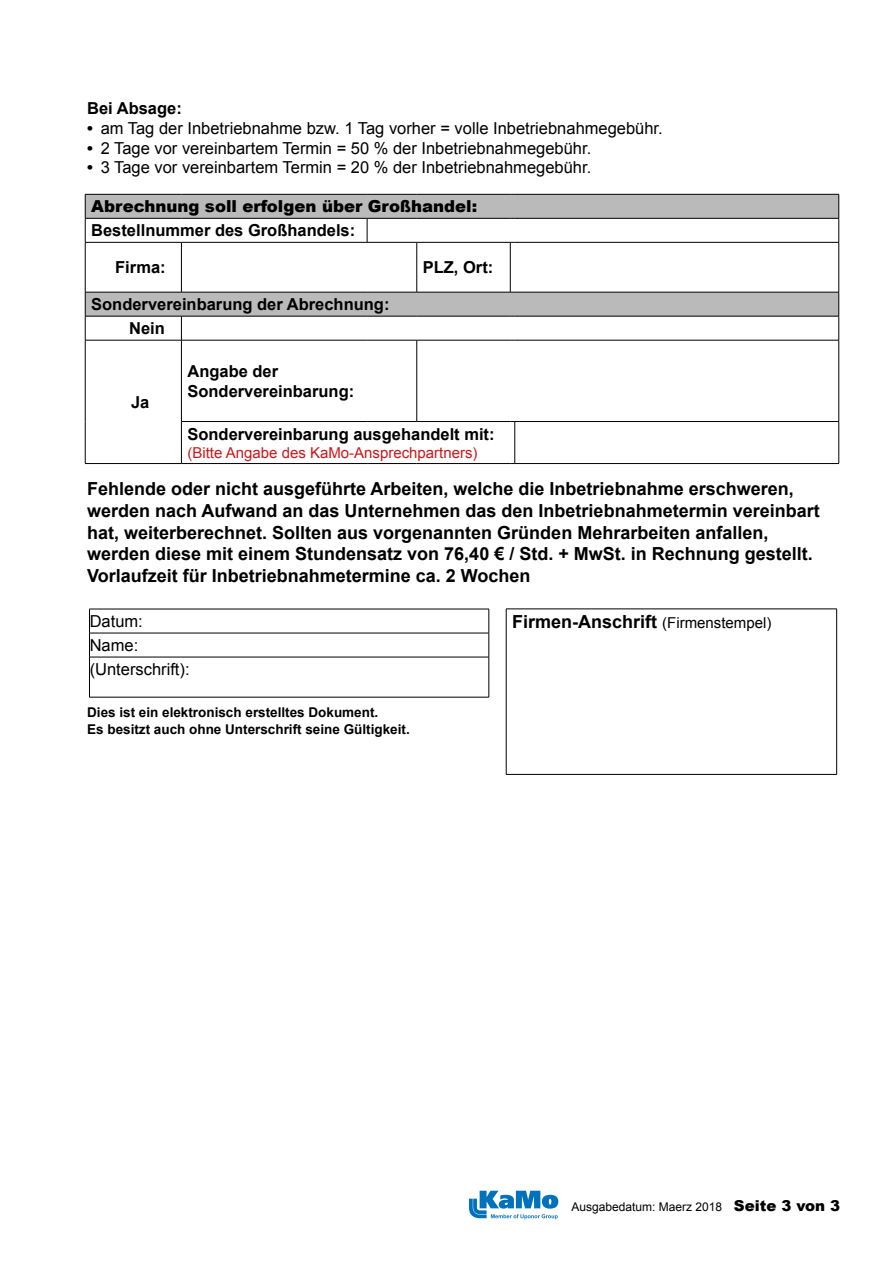
<style>
.page{position:relative;width:893px;height:1263px;background:#fff}
.page>*{position:absolute;margin:0;border:0;box-sizing:border-box;transform-origin:0 0}
.t1{font:700 18px/21.6px "Arial";color:#000}
.t2{font:16.5px/24px "Arial";color:#000}
.t3{font:700 16.5px/24px "Arial";color:#000}
.t4{font:900 16.5px "Arial";color:#000}
.t5{font:15px "Arial";color:#cd171a}
.t6{font:900 15px "Arial";color:#000}
.t7{font:700 13.5px/18px "Arial";color:#000}
.t8{font:12px "Arial";color:#000}
.s1{font-weight:700}
.s2{font-weight:400;font-size:15px}
</style>
<div class="page">
<svg style="left:86px;top:195px;width:752px;height:121px"></svg>
<hr style="left:85px;top:194px;width:96px;height:1px;background:#000">
<hr style="left:181px;top:194px;width:186px;height:1px;background:#000">
<hr style="left:367px;top:194px;width:50px;height:1px;background:#000">
<hr style="left:417px;top:194px;width:93px;height:1px;background:#000">
<hr style="left:515px;top:194px;width:324px;height:1px;background:#000">
<hr style="left:85px;top:218px;width:96px;height:1px;background:#000">
<svg style="left:85px;top:194px;width:1px;height:48px"></svg>
<hr style="left:181px;top:218px;width:186px;height:1px;background:#000">
<hr style="left:367px;top:218px;width:50px;height:1px;background:#000">
<svg style="left:367px;top:218px;width:1px;height:24px"></svg>
<hr style="left:417px;top:218px;width:93px;height:1px;background:#000">
<hr style="left:515px;top:218px;width:324px;height:1px;background:#000">
<svg style="left:838px;top:194px;width:1px;height:48px"></svg>
<hr style="left:85px;top:242px;width:96px;height:1px;background:#000">
<hr style="left:85px;top:243px;width:1px;height:49px;background:#000">
<hr style="left:181px;top:242px;width:186px;height:1px;background:#000">
<hr style="left:181px;top:243px;width:1px;height:49px;background:#000">
<hr style="left:367px;top:242px;width:50px;height:1px;background:#000">
<hr style="left:417px;top:242px;width:93px;height:1px;background:#000">
<hr style="left:416px;top:243px;width:1px;height:49px;background:#000">
<hr style="left:510px;top:243px;width:1px;height:49px;background:#000">
<hr style="left:515px;top:242px;width:324px;height:1px;background:#000">
<hr style="left:838px;top:243px;width:1px;height:49px;background:#000">
<hr style="left:85px;top:292px;width:96px;height:1px;background:#000">
<hr style="left:181px;top:292px;width:186px;height:1px;background:#000">
<hr style="left:367px;top:292px;width:50px;height:1px;background:#000">
<hr style="left:417px;top:292px;width:93px;height:1px;background:#000">
<hr style="left:515px;top:292px;width:324px;height:1px;background:#000">
<hr style="left:85px;top:316px;width:96px;height:1px;background:#000">
<svg style="left:85px;top:292px;width:1px;height:48px"></svg>
<hr style="left:181px;top:316px;width:186px;height:1px;background:#000">
<svg style="left:181px;top:316px;width:1px;height:24px"></svg>
<hr style="left:367px;top:316px;width:50px;height:1px;background:#000">
<hr style="left:417px;top:316px;width:93px;height:1px;background:#000">
<hr style="left:515px;top:316px;width:324px;height:1px;background:#000">
<svg style="left:838px;top:292px;width:1px;height:48px"></svg>
<hr style="left:85px;top:340px;width:96px;height:1px;background:#000">
<hr style="left:85px;top:340px;width:1px;height:81px;background:#000">
<hr style="left:181px;top:340px;width:186px;height:1px;background:#000">
<hr style="left:181px;top:340px;width:1px;height:81px;background:#000">
<hr style="left:367px;top:340px;width:50px;height:1px;background:#000">
<hr style="left:417px;top:340px;width:93px;height:1px;background:#000">
<hr style="left:416px;top:340px;width:1px;height:81px;background:#000">
<hr style="left:515px;top:340px;width:324px;height:1px;background:#000">
<hr style="left:838px;top:340px;width:1px;height:81px;background:#000">
<hr style="left:85px;top:421px;width:1px;height:42px;background:#000">
<hr style="left:181px;top:421px;width:186px;height:1px;background:#000">
<hr style="left:181px;top:422px;width:1px;height:41px;background:#000">
<hr style="left:367px;top:421px;width:50px;height:1px;background:#000">
<hr style="left:417px;top:421px;width:93px;height:1px;background:#000">
<hr style="left:515px;top:421px;width:324px;height:1px;background:#000">
<hr style="left:514px;top:422px;width:1px;height:41px;background:#000">
<hr style="left:838px;top:422px;width:1px;height:41px;background:#000">
<hr style="left:85px;top:463px;width:96px;height:1px;background:#000">
<hr style="left:181px;top:463px;width:186px;height:1px;background:#000">
<hr style="left:367px;top:463px;width:50px;height:1px;background:#000">
<hr style="left:417px;top:463px;width:93px;height:1px;background:#000">
<hr style="left:515px;top:463px;width:324px;height:1px;background:#000">
<hr style="left:89px;top:609px;width:400px;height:1px;background:#000">
<hr style="left:89px;top:633px;width:400px;height:1px;background:#000">
<svg style="left:89px;top:609px;width:1px;height:48px"></svg>
<svg style="left:489px;top:609px;width:1px;height:48px"></svg>
<hr style="left:89px;top:657px;width:400px;height:1px;background:#000">
<hr style="left:89px;top:657px;width:1px;height:40px;background:#000">
<hr style="left:489px;top:657px;width:1px;height:40px;background:#000">
<hr style="left:89px;top:697px;width:400px;height:1px;background:#000">
<hr style="left:506px;top:609px;width:331px;height:1px;background:#000">
<hr style="left:506px;top:609px;width:1px;height:165px;background:#000">
<hr style="left:836px;top:609px;width:1px;height:165px;background:#000">
<hr style="left:506px;top:774px;width:331px;height:1px;background:#000">
<svg style="left:469px;top:1191px;width:89px;height:28px"></svg>
<p class="t3" style="left:87px;top:97px;width:96px">Bei Absage:</p>
<p class="t2" style="left:87px;top:116px;width:577px"><span class="s1">•</span> am Tag der Inbetriebnahme bzw. 1 Tag vorher = volle Inbetriebnahmegebühr.</p>
<p class="t2" style="left:87px;top:136px;width:506px"><span class="s1">•</span> 2 Tage vor vereinbartem Termin = 50 % der Inbetriebnahmegebühr.</p>
<p class="t2" style="left:87px;top:156px;width:506px"><span class="s1">•</span> 3 Tage vor vereinbartem Termin = 20 % der Inbetriebnahmegebühr.</p>
<p class="t4" style="left:91px;top:194px;width:387px">Abrechnung soll erfolgen über Großhandel:</p>
<p class="t3" style="left:91px;top:219px;width:266px">Bestellnummer des Großhandels:</p>
<p class="t3" style="left:115px;top:256px;width:52px">Firma:</p>
<p class="t3" style="left:423px;top:256px;width:72px">PLZ, Ort:</p>
<p class="t3" style="left:129px;top:293px;width:262px;text-indent:-38px">Sondervereinbarung der Abrechnung:<br>Nein</p>
<p class="t3" style="left:131px;top:391px;width:20px">Ja</p>
<p class="t3" style="left:187px;top:362px;width:168px;line-height:19.8px">Angabe der<br>Sondervereinbarung:</p>
<p class="t3" style="left:187px;top:422px;width:309px">Sondervereinbarung ausgehandelt mit:</p>
<p class="t5" style="left:187px;top:442px;width:292px">(Bitte Angabe des KaMo-Ansprechpartners)</p>
<p class="t1" style="left:87px;top:479px;width:734px">Fehlende oder nicht ausgeführte Arbeiten, welche die Inbetriebnahme erschweren, werden nach Aufwand an das Unternehmen das den Inbetriebnahmetermin vereinbart hat, weiterberechnet. Sollten aus vorgenannten Gründen Mehrarbeiten anfallen, werden diese mit einem Stundensatz von 76,40 € / Std. + MwSt. in Rechnung gestellt.<br>Vorlaufzeit für Inbetriebnahmetermine ca. 2 Wochen</p>
<p class="t2" style="left:90px;top:609px;width:101px">Datum:<br>Name: (Unterschrift):</p>
<p class="t1" style="left:512px;top:611px;width:261px">Firmen-Anschrift <span class="s2">(Firmenstempel)</span></p>
<p class="t7" style="left:87px;top:703px;width:324px">Dies ist ein elektronisch erstelltes Dokument.<br>Es besitzt auch ohne Unterschrift seine Gültigkeit.</p>
<p class="t8" style="left:571px;top:1199px;width:152px">Ausgabedatum: Maerz 2018</p>
<p class="t6" style="left:734px;top:1195px;width:108px">Seite 3 von 3</p>
</div>
